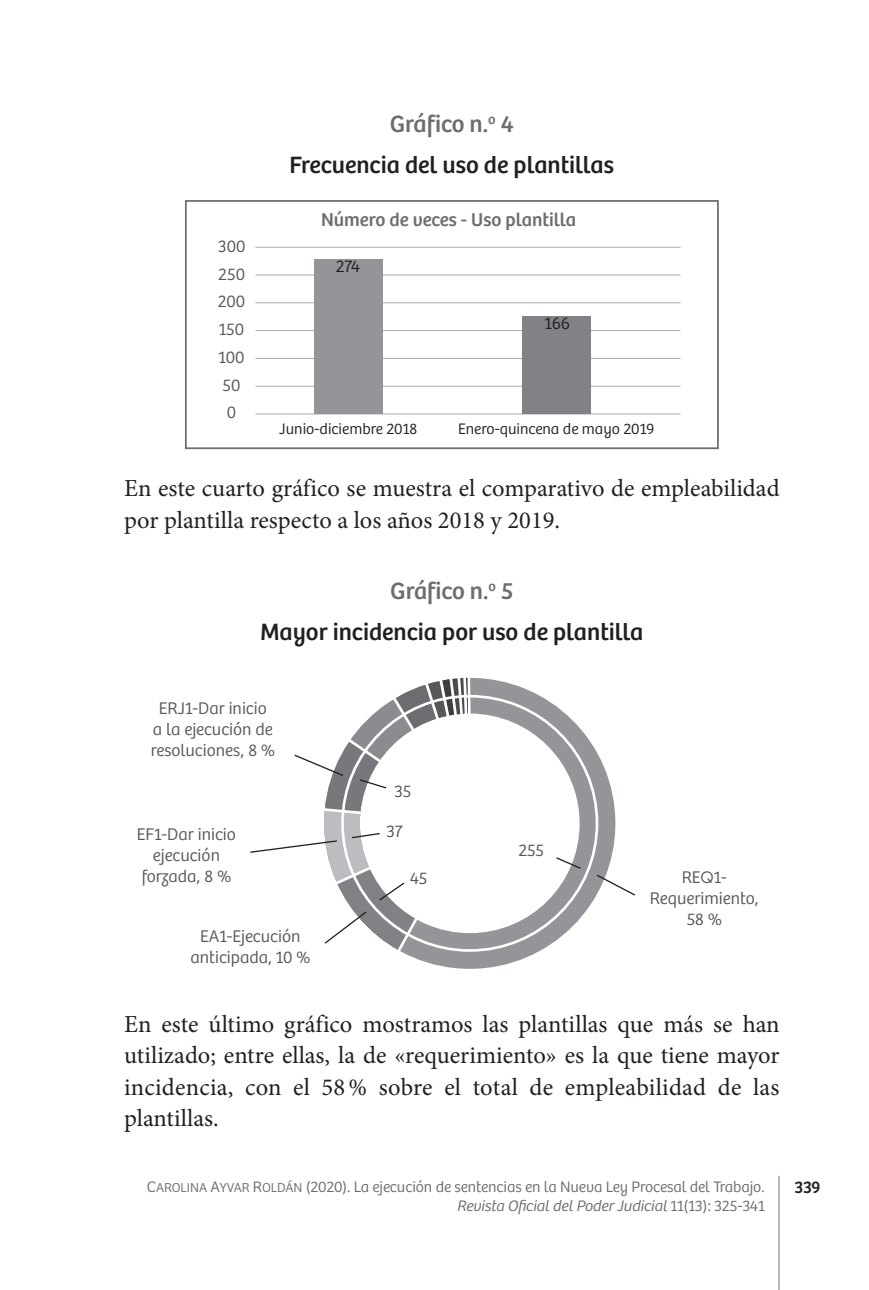
<style>
.page{position:relative;width:869px;height:1290px;background:#fff}
.page>*{position:absolute;margin:0;border:0;box-sizing:border-box;transform-origin:0 0}
.TEXTO_GENERAL{font:24.5px/31.5px "Minion Pro";color:#231f20}
._1_1_1__sub_sub_sub{font:24.5px "Bree";color:#231f20}
._1_1_1__sub_sub_sub-2{font:24.5px "Bree";color:#6c6d70}
.CUADRO{font:19.25px "Bree";color:#6c6d70}
.CUADRO-2{font:300 17.5px/21px "Bree";color:#57585a;text-align:center}
.CUADRO-3{font:300 17.5px "Bree";letter-spacing:-.015em;color:#231f20}
.t1{font:17.5px "Bree";color:#231f20}
.t2{font:300 15.75px "Bree";letter-spacing:-.005em;color:#6c6d70}
.t3{font:italic 300 15.75px "Bree";letter-spacing:-.005em;color:#6c6d70}
.CUADRO-4{font:300 15.75px "Bree";color:#231f20}
.s1{font-family:"Aspira";font-weight:400;font-size:16.62px}
.s2{font-family:"Bree Light SC850";font-weight:400}
.s3{font-family:"Bree Light SC850";font-weight:400;font-size:13.47px}
.s4{font-style:normal}
</style>
<div class="page">
<hr style="left:778px;top:1176px;width:1px;height:114px;background:#939598">
<hr style="left:255px;top:413px;width:425px;height:1px;background:#a8a9ad">
<hr style="left:255px;top:386px;width:425px;height:1px;background:#a8a9ad">
<hr style="left:255px;top:358px;width:425px;height:1px;background:#a8a9ad">
<hr style="left:255px;top:330px;width:425px;height:1px;background:#a8a9ad">
<hr style="left:255px;top:302px;width:425px;height:1px;background:#a8a9ad">
<hr style="left:255px;top:275px;width:425px;height:1px;background:#a8a9ad">
<hr style="left:255px;top:247px;width:425px;height:1px;background:#a8a9ad">
<div style="left:314px;top:259px;width:68px;height:155px;background:#939598"></div>
<div style="left:522px;top:316px;width:68px;height:98px;background:#808285"></div>
<div style="left:185px;top:200px;width:533px;height:249px;border:2px solid #6c6d70"></div>
<svg style="left:410px;top:678px;width:205px;height:291px"></svg>
<svg style="left:595px;top:873px;width:40px;height:24px"></svg>
<svg style="left:554px;top:856px;width:28px;height:14px"></svg>
<svg style="left:250px;top:677px;width:222px;height:279px"></svg>
<p class="CUADRO-2" style="left:218px;top:236px;width:29px">300</p>
<p class="CUADRO-2" style="left:218px;top:264px;width:28px">250</p>
<p class="CUADRO-2" style="left:218px;top:291px;width:29px">200</p>
<p class="CUADRO-2" style="left:219px;top:319px;width:27px">150</p>
<p class="CUADRO-2" style="left:218px;top:347px;width:28px">100</p>
<p class="CUADRO-2" style="left:222px;top:374px;width:20px">50</p>
<p class="CUADRO-2" style="left:227px;top:402px;width:11px">0</p>
<p class="_1_1_1__sub_sub_sub-2" style="left:389px;top:109px;width:125px">Gráfico n.<sup>o</sup> 4</p>
<p class="_1_1_1__sub_sub_sub" style="left:289px;top:151px;width:326px">Frecuencia del uso de plantillas</p>
<p class="CUADRO" style="left:321px;top:208px;width:257px">Número de veces - Uso plantilla</p>
<p class="CUADRO-3" style="left:335px;top:256px;width:26px">274</p>
<p class="CUADRO-3" style="left:544px;top:313px;width:27px">166</p>
<p class="CUADRO-4" style="left:279px;top:420px;width:140px">Junio-diciembre 2018</p>
<p class="CUADRO-4" style="left:458px;top:420px;width:198px">Enero-quincena de mayo 2019</p>
<p class="TEXTO_GENERAL" style="left:124px;top:473px;width:656px">En este cuarto gráfico se muestra el comparativo de empleabilidad por plantilla respecto a los años 2018 y 2019.</p>
<p class="_1_1_1__sub_sub_sub-2" style="left:390px;top:576px;width:125px">Gráfico n.<sup>o</sup> 5</p>
<p class="_1_1_1__sub_sub_sub" style="left:260px;top:618px;width:384px">Mayor incidencia por uso de plantilla</p>
<p class="CUADRO-2" style="left:151px;top:698px;width:125px">ERJ1-Dar inicio<br>a la ejecución de resoluciones, 8 %</p>
<p class="CUADRO-2" style="left:137px;top:824px;width:101px">EF1-Dar inicio ejecución forzada, 8 %</p>
<p class="CUADRO-2" style="left:190px;top:926px;width:121px">EA1-Ejecución anticipada, 10 %</p>
<p class="CUADRO-2" style="left:394px;top:780px;width:19px">35</p>
<p class="CUADRO-2" style="left:386px;top:821px;width:18px">37</p>
<p class="CUADRO-2" style="left:409px;top:868px;width:19px">45</p>
<p class="CUADRO-2" style="left:518px;top:839px;width:27px">255</p>
<p class="CUADRO-2" style="left:649px;top:867px;width:110px">RE<span class="s1">Q</span>1-<br>Requerimiento,<br>58 %</p>
<p class="TEXTO_GENERAL" style="left:124px;top:1008px;width:656px;text-align:justify">En este último gráfico mostramos las plantillas que más se han utilizado; entre ellas, la de «requerimiento» es la que tiene mayor incidencia, con el 58 % sobre el total de empleabilidad de las plantillas.</p>
<p class="t2" style="left:147px;top:1177px;width:619px"><span class="s2">C</span><span class="s3">AROLINA</span> <span class="s2">A</span><span class="s3">YVAR</span> <span class="s2">R</span><span class="s3">OLDÁN</span> <span class="s2">(2020).</span> La ejecución de sentencias en la Nueva Ley Procesal del Trabajo.</p>
<p class="t1" style="left:794px;top:1177px;width:28px">339</p>
<p class="t3" style="left:456px;top:1197px;width:309px">Revista Oficial del Poder Judicial <span class="s4">11(13): 325-341</span></p>
</div>
